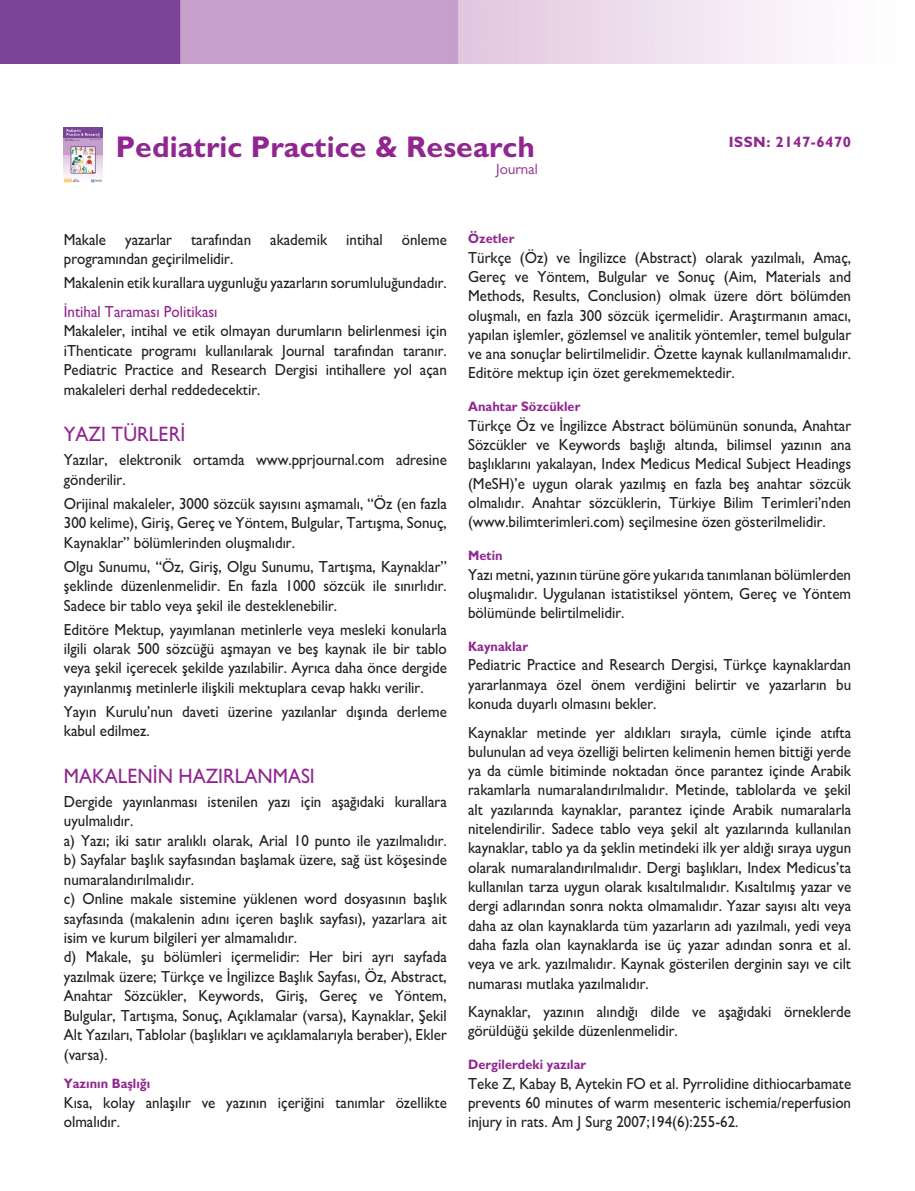
<style>
.page{position:relative;width:915px;height:1191px;background:#fff}
.page>*{position:absolute;margin:0;border:0;box-sizing:border-box;transform-origin:0 0}
.t1{font:700 30px "Gill Sans MT Pro";color:#90268f}
.t2{font:500 20.85px "Gill Sans MT Pro";color:#90268f;scale:.93 1}
.t3{font:500 16.05px/19.4px "Gill Sans MT Pro";color:#231f20;text-align:justify;scale:.93 1}
.t4{font:500 16.05px "Gill Sans MT Pro";color:#90268f;scale:.93 1}
.t5{font:700 15px "Gill Sans MT Pro";letter-spacing:.035em;color:#90268f}
.t6{font:15px "Gill Sans MT Pro";color:#90268f}
.t7{font:700 13.65px "Gill Sans MT Pro";color:#90268f;scale:.93 1}
</style>
<div class="page">
<img style="left:64px;top:128px;width:39px;height:55px">
<img style="left:0;top:0;width:802px;height:64px">
<h1 class="t1" style="left:116px;top:128px;width:420px">Pediatric Practice &amp; Research</h1>
<p class="t6" style="left:496px;top:160px;width:43px">Journal</p>
<p class="t5" style="left:728px;top:132px;width:124px">ISSN: 2147-6470</p>
<p class="t3" style="left:64px;top:230px;width:413px">Makale yazarlar tarafından akademik intihal önleme programından geçirilmelidir.</p>
<p class="t3" style="left:64px;top:273px;width:413px">Makalenin etik kurallara uygunluğu yazarların sorumluluğundadır.</p>
<p class="t4" style="left:64px;top:302px;width:167px">İntihal Taraması Politikası</p>
<p class="t3" style="left:64px;top:321px;width:413px">Makaleler, intihal ve etik olmayan durumların belirlenmesi için iThenticate programı kullanılarak Journal tarafından taranır.<br>Pediatric Practice and Research Dergisi intihallere yol açan makaleleri derhal reddedecektir.</p>
<p class="t2" style="left:64px;top:422px;width:132px">YAZI TÜRLERİ</p>
<p class="t3" style="left:64px;top:450px;width:413px">Yazılar, elektronik ortamda www.pprjournal.com adresine gönderilir.</p>
<p class="t3" style="left:64px;top:493px;width:413px">Orijinal makaleler, 3000 sözcük sayısını aşmamalı, “Öz (en fazla 300 kelime), Giriş, Gereç ve Yöntem, Bulgular, Tartışma, Sonuç, Kaynaklar” bölümlerinden oluşmalıdır.</p>
<p class="t3" style="left:64px;top:556px;width:413px">Olgu Sunumu, “Öz, Giriş, Olgu Sunumu, Tartışma, Kaynaklar” şeklinde düzenlenmelidir. En fazla 1000 sözcük ile sınırlıdır.<br>Sadece bir tablo veya şekil ile desteklenebilir.</p>
<p class="t3" style="left:64px;top:619px;width:413px">Editöre Mektup, yayımlanan metinlerle veya mesleki konularla ilgili olarak 500 sözcüğü aşmayan ve beş kaynak ile bir tablo veya şekil içerecek şekilde yazılabilir. Ayrıca daha önce dergide yayınlanmış metinlerle ilişkili mektuplara cevap hakkı verilir.</p>
<p class="t3" style="left:64px;top:701px;width:413px">Yayın Kurulu’nun daveti üzerine yazılanlar dışında derleme kabul edilmez.</p>
<p class="t2" style="left:64px;top:763px;width:271px">MAKALENİN HAZIRLANMASI</p>
<p class="t3" style="left:64px;top:791px;width:413px">Dergide yayınlanması istenilen yazı için aşağıdaki kurallara uyulmalıdır.</p>
<p class="t3" style="left:64px;top:830px;width:413px">a) Yazı; iki satır aralıklı olarak, Arial 10 punto ile yazılmalıdır. b) Sayfalar başlık sayfasından başlamak üzere, sağ üst köşesinde numaralandırılmalıdır.</p>
<p class="t3" style="left:64px;top:889px;width:413px">c) Online makale sistemine yüklenen word dosyasının başlık sayfasında (makalenin adını içeren başlık sayfası), yazarlara ait isim ve kurum bilgileri yer almamalıdır.</p>
<p class="t3" style="left:64px;top:947px;width:413px">d) Makale, şu bölümleri içermelidir: Her biri ayrı sayfada yazılmak üzere; Türkçe ve İngilizce Başlık Sayfası, Öz, Abstract, Anahtar Sözcükler, Keywords, Giriş, Gereç ve Yöntem, Bulgular, Tartışma, Sonuç, Açıklamalar (varsa), Kaynaklar, Şekil Alt Yazıları, Tablolar (başlıkları ve açıklamalarıyla beraber), Ekler (varsa).</p>
<p class="t7" style="left:64px;top:1075px;width:94px">Yazının Başlığı</p>
<p class="t3" style="left:64px;top:1092px;width:413px">Kısa, kolay anlaşılır ve yazının içeriğini tanımlar özellikte olmalıdır.</p>
<p class="t7" style="left:468px;top:230px;width:51px">Özetler</p>
<p class="t3" style="left:468px;top:247px;width:413px">Türkçe (Öz) ve İngilizce (Abstract) olarak yazılmalı, Amaç, Gereç ve Yöntem, Bulgular ve Sonuç (Aim, Materials and Methods, Results, Conclusion) olmak üzere dört bölümden oluşmalı, en fazla 300 sözcük içermelidir. Araştırmanın amacı, yapılan işlemler, gözlemsel ve analitik yöntemler, temel bulgular ve ana sonuçlar belirtilmelidir. Özette kaynak kullanılmamalıdır.<br>Editöre mektup için özet gerekmemektedir.</p>
<p class="t7" style="left:468px;top:398px;width:122px">Anahtar Sözcükler</p>
<p class="t3" style="left:468px;top:415px;width:413px">Türkçe Öz ve İngilizce Abstract bölümünün sonunda, Anahtar Sözcükler ve Keywords başlığı altında, bilimsel yazının ana başlıklarını yakalayan, Index Medicus Medical Subject Headings (MeSH)’e uygun olarak yazılmış en fazla beş anahtar sözcük olmalıdır. Anahtar sözcüklerin, Türkiye Bilim Terimleri’nden (www.bilimterimleri.com) seçilmesine özen gösterilmelidir.</p>
<p class="t7" style="left:468px;top:547px;width:39px">Metin</p>
<p class="t3" style="left:468px;top:564px;width:413px">Yazı metni, yazının türüne göre yukarıda tanımlanan bölümlerden oluşmalıdır. Uygulanan istatistiksel yöntem, Gereç ve Yöntem bölümünde belirtilmelidir.</p>
<p class="t7" style="left:468px;top:638px;width:66px">Kaynaklar</p>
<p class="t3" style="left:468px;top:655px;width:413px">Pediatric Practice and Research Dergisi, Türkçe kaynaklardan yararlanmaya özel önem verdiğini belirtir ve yazarların bu konuda duyarlı olmasını bekler.</p>
<p class="t3" style="left:468px;top:722px;width:413px">Kaynaklar metinde yer aldıkları sırayla, cümle içinde atıfta bulunulan ad veya özelliği belirten kelimenin hemen bittiği yerde ya da cümle bitiminde noktadan önce parantez içinde Arabik rakamlarla numaralandırılmalıdır. Metinde, tablolarda ve şekil alt yazılarında kaynaklar, parantez içinde Arabik numaralarla nitelendirilir. Sadece tablo veya şekil alt yazılarında kullanılan kaynaklar, tablo ya da şeklin metindeki ilk yer aldığı sıraya uygun olarak numaralandırılmalıdır. Dergi başlıkları, Index Medicus’ta kullanılan tarza uygun olarak kısaltılmalıdır. Kısaltılmış yazar ve dergi adlarından sonra nokta olmamalıdır. Yazar sayısı altı veya daha az olan kaynaklarda tüm yazarların adı yazılmalı, yedi veya daha fazla olan kaynaklarda ise üç yazar adından sonra et al. veya ve ark. yazılmalıdır. Kaynak gösterilen derginin sayı ve cilt numarası mutlaka yazılmalıdır.</p>
<p class="t3" style="left:468px;top:1001px;width:413px">Kaynaklar, yazının alındığı dilde ve aşağıdaki örneklerde görüldüğü şekilde düzenlenmelidir.</p>
<p class="t7" style="left:468px;top:1056px;width:128px">Dergilerdeki yazılar</p>
<p class="t3" style="left:468px;top:1073px;width:413px">Teke Z, Kabay B, Aytekin FO et al. Pyrrolidine dithiocarbamate prevents 60 minutes of warm mesenteric ischemia/reperfusion injury in rats. Am J Surg 2007;194(6):255-62.</p>
</div>
